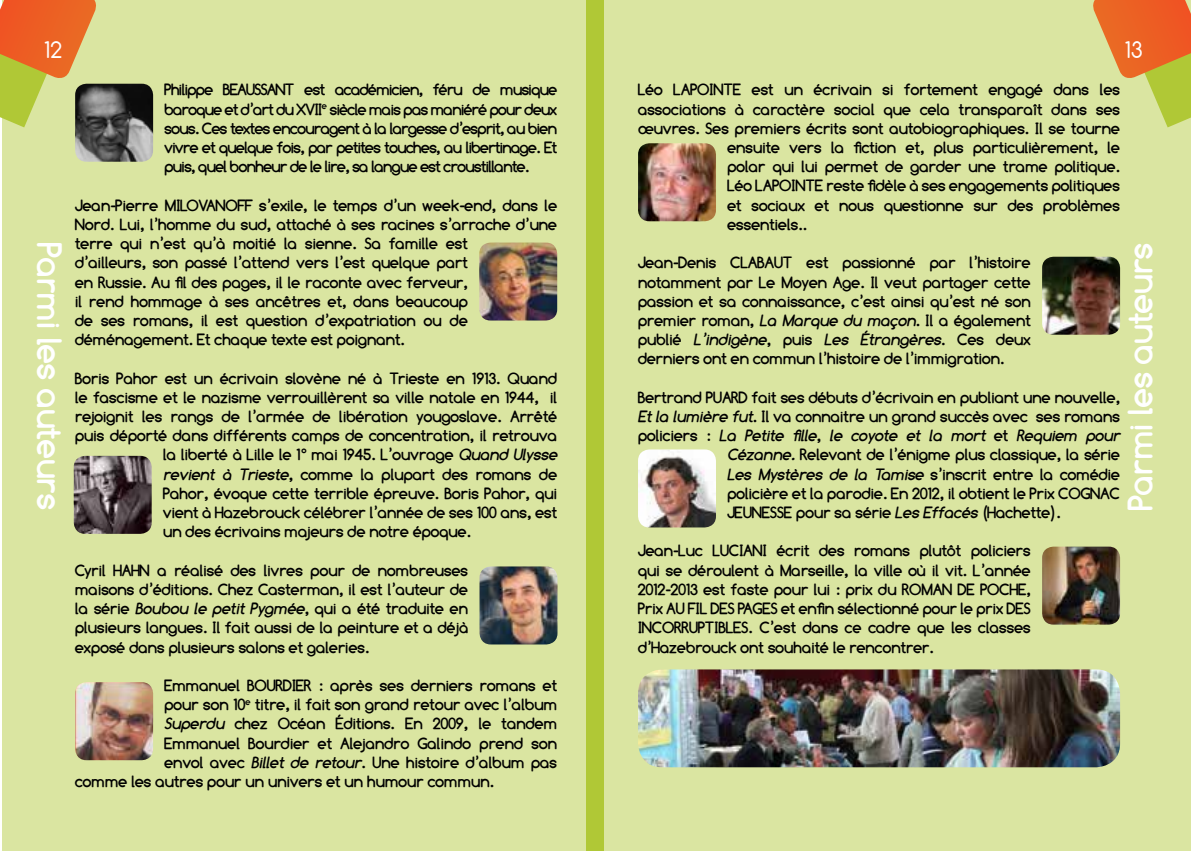
<style>
.page{position:relative;width:1191px;height:851px;background:#fff}
.page>*{position:absolute;margin:0;border:0;box-sizing:border-box;transform-origin:0 0}
.t1{font:700 34px "Comfortaa";color:#fff}
.t2{font:24px "Comfortaa";color:#fff}
.t3{font:700 16px/19.2px "Comfortaa";color:#000;text-align:justify}
.t4{font:italic 700 16px "Comfortaa";color:#000}
.t5{font:700 16px "Comfortaa";letter-spacing:-.04em;color:#000}
.s1{font-style:italic}
.s2{font-style:normal}
</style>
<div class="page">
<div style="left:597px;top:0;width:594px;height:850px;background:#dae5a1"></div>
<div style="left:3px;top:0;width:594px;height:850px;background:#dae5a1"></div>
<svg style="left:0;top:0;width:98px;height:127px"></svg>
<svg style="left:1093px;top:0;width:98px;height:127px"></svg>
<img style="left:75px;top:84px;width:78px;height:78px">
<img style="left:479px;top:242px;width:78px;height:78px">
<img style="left:74px;top:456px;width:78px;height:77px">
<img style="left:479px;top:566px;width:78px;height:78px">
<img style="left:75px;top:682px;width:78px;height:78px">
<img style="left:638px;top:143px;width:78px;height:78px">
<img style="left:1042px;top:257px;width:78px;height:77px">
<img style="left:638px;top:449px;width:78px;height:78px">
<img style="left:1042px;top:546px;width:78px;height:78px">
<div style="left:587px;top:0;width:17px;height:850px;background:#b0c836"></div>
<img style="left:638px;top:669px;width:482px;height:98px">
<h2 class="t2" style="left:45px;top:36px;width:20px">12</h2>
<h2 class="t2" style="left:1125px;top:36px;width:19px">13</h2>
<p class="t5" style="left:164px;top:81px;width:113px">Philippe Beaussant</p>
<p class="t3" style="left:638px;top:80px;width:53px">Léo Lapointe</p>
<p class="t3" style="left:752px;top:80px;width:370px">est un écrivain si fortement engagé dans les</p>
<p class="t3" style="left:638px;top:99px;width:483px">associations à caractère social que cela transparaît dans ses</p>
<p class="t3" style="left:638px;top:119px;width:483px">œuvres. Ses premiers écrits sont autobiographiques. Il se tourne</p>
<p class="t3" style="left:727px;top:138px;width:394px">ensuite vers la fiction et, plus particulièrement, le</p>
<p class="t3" style="left:727px;top:157px;width:394px">polar qui lui permet de garder une trame politique.</p>
<p class="t3" style="left:727px;top:176px;width:46px">Léo Lapointe</p>
<p class="t3" style="left:164px;top:80px;width:394px;text-indent:140px">est académicien, féru de musique baroque et d’art du XVII<sup>e</sup> siècle mais pas maniéré pour deux sous. Ces textes encouragent à la largesse d’esprit, au bien vivre et quelque fois, par petites touches, au libertinage. Et puis, quel bonheur de le lire, sa langue est croustillante.</p>
<p class="t3" style="left:75px;top:195px;width:111px">Jean-Pierre Milovanoff</p>
<p class="t3" style="left:727px;top:176px;width:394px;text-indent:99px">reste fidèle à ses engagements politiques et sociaux et nous questionne sur des problèmes essentiels..</p>
<p class="t3" style="left:638px;top:253px;width:113px">Jean-Denis Clabaut</p>
<p class="t3" style="left:75px;top:195px;width:483px;text-align:left;text-indent:184px">s’exile, le temps d’un week-end, dans le Nord. Lui, l’homme du sud, attaché à ses racines s’arrache d’une terre qui n’est qu’à moitié la sienne. Sa famille est<br>d’ailleurs, son passé l’attend vers l’est quelque part<br>en Russie. Au fil des pages, il le raconte avec ferveur,<br>il rend hommage à ses ancêtres et, dans beaucoup<br>de ses romans, il est question d’expatriation ou de déménagement. Et chaque texte est poignant.</p>
<p class="t3" style="left:75px;top:368px;width:483px">Boris Pahor est un écrivain slovène né à Trieste en 1913. Quand</p>
<p class="t3" style="left:75px;top:387px;width:483px">le fascisme et le nazisme verrouillèrent sa ville natale en 1944, il</p>
<p class="t3" style="left:75px;top:407px;width:483px">rejoignit les rangs de l’armée de libération yougoslave. Arrêté</p>
<p class="t3" style="left:75px;top:426px;width:483px">puis déporté dans différents camps de concentration, il retrouva</p>
<p class="t3" style="left:163px;top:445px;width:399px">la liberté à Lille le 1° mai 1945. L’ouvrage <span class="s1">Quand Ulysse</span></p>
<p class="t3" style="left:163px;top:464px;width:396px"><span class="s1">revient à Trieste</span>, comme la plupart des romans de</p>
<p class="t3" style="left:163px;top:483px;width:396px">Pahor, évoque cette terrible épreuve. Boris Pahor, qui</p>
<p class="t3" style="left:163px;top:503px;width:395px">vient à Hazebrouck célébrer l’année de ses 100 ans, est</p>
<p class="t3" style="left:163px;top:522px;width:309px">un des écrivains majeurs de notre époque.</p>
<p class="t3" style="left:75px;top:560px;width:57px">Cyril Hahn</p>
<h1 class="t1" style="left:69px;top:243px;width:269px;rotate:90deg">Parmi les auteurs</h1>
<h1 class="t1" style="left:1120px;top:509px;width:269px;rotate:-90deg">Parmi les auteurs</h1>
<p class="t3" style="left:638px;top:253px;width:394px;text-indent:169px">est passionné par l’histoire notamment par Le Moyen Age. Il veut partager cette passion et sa connaissance, c’est ainsi qu’est né son premier roman, <span class="s1">La Marque du maçon</span>. Il a également p u b l i é <span class="s1">L’indigène</span>, p u i s <span class="s1">Les Étrangères</span>. C e s d e u x derniers ont en commun l’histoire de l’immigration.</p>
<p class="t3" style="left:638px;top:387px;width:85px">Bertrand Puard</p>
<p class="t3" style="left:752px;top:387px;width:370px">fait ses débuts d’écrivain en publiant une nouvelle,</p>
<p class="t3" style="left:638px;top:407px;width:483px"><span class="s1">Etla lumière fut</span>. Il va connaitre un grand succès avec ses romans</p>
<p class="t4" style="left:638px;top:426px;width:487px"><span class="s2">p o l i c i e r s :</span> La Petite fille<span class="s2">,</span> le coyote et la mort <span class="s2">e t</span> Requiem pour</p>
<p class="t3" style="left:727px;top:445px;width:394px"><span class="s1">Cézanne.</span> Relevant de l’énigme plus classique, la série</p>
<p class="t3" style="left:727px;top:464px;width:394px"><span class="s1">Les Mystères de la Tamise</span> s’inscrit entre la comédie</p>
<p class="t3" style="left:727px;top:483px;width:374px">policière et la parodie. En 2012, il obtient le Prix Cognac</p>
<p class="t3" style="left:727px;top:503px;width:18px">Jeune</p>
<p class="t3" style="left:770px;top:503px;width:292px">sse pour sa série <span class="s1">Les Effacés</span> (Hachette).</p>
<p class="t3" style="left:638px;top:541px;width:91px">Jean-Luc Luciani</p>
<p class="t3" style="left:638px;top:541px;width:394px;text-indent:139px">écrit des romans plutôt policiers qui se déroulent à Marseille, la ville où il vit. L’année 2012-2013 est faste pour lui : prix du roman</p>
<p class="t3" style="left:75px;top:560px;width:394px;text-indent:82px">a réalisé des livres pour de nombreuses maisons d’éditions. Chez Casterman, il est l’auteur de la série <span class="s1">Boubou le petit Pygmée</span>, qui a été traduite en plusieurs langues. Il fait aussi de la peinture et a déjà exposé dans plusieurs salons et galeries.</p>
<p class="t3" style="left:164px;top:675px;width:100px">Emmanuel Bourdier</p>
<p class="t3" style="left:319px;top:675px;width:240px">: après ses derniers romans et</p>
<p class="t3" style="left:164px;top:695px;width:394px">pour son 10<sup>e</sup> titre, il fait son grand retour avec l’album</p>
<p class="t3" style="left:164px;top:714px;width:394px"><span class="s1">Superdu</span> chez Océan Éditions. En 2009, le tandem</p>
<p class="t3" style="left:164px;top:733px;width:394px">Emmanuel Bourdier et Alejandro Galindo prend son</p>
<p class="t3" style="left:164px;top:752px;width:394px">envol avec <span class="s1">Billet de retour</span>. Une histoire d’album pas</p>
<p class="t3" style="left:75px;top:771px;width:420px">comme les autres pour un univers et un humour commun.</p>
<p class="t3" style="left:958px;top:579px;width:33px">de poche</p>
<p class="t3" style="left:638px;top:579px;width:394px;text-indent:388px">, Prix Au fil des pages et enfin sélectionné pour le prix des incorruptible</p>
<p class="t3" style="left:638px;top:618px;width:394px;text-indent:104px">s. C’est dans ce cadre que les classes d’Hazebrouck ont souhaité le rencontrer.</p>
</div>
